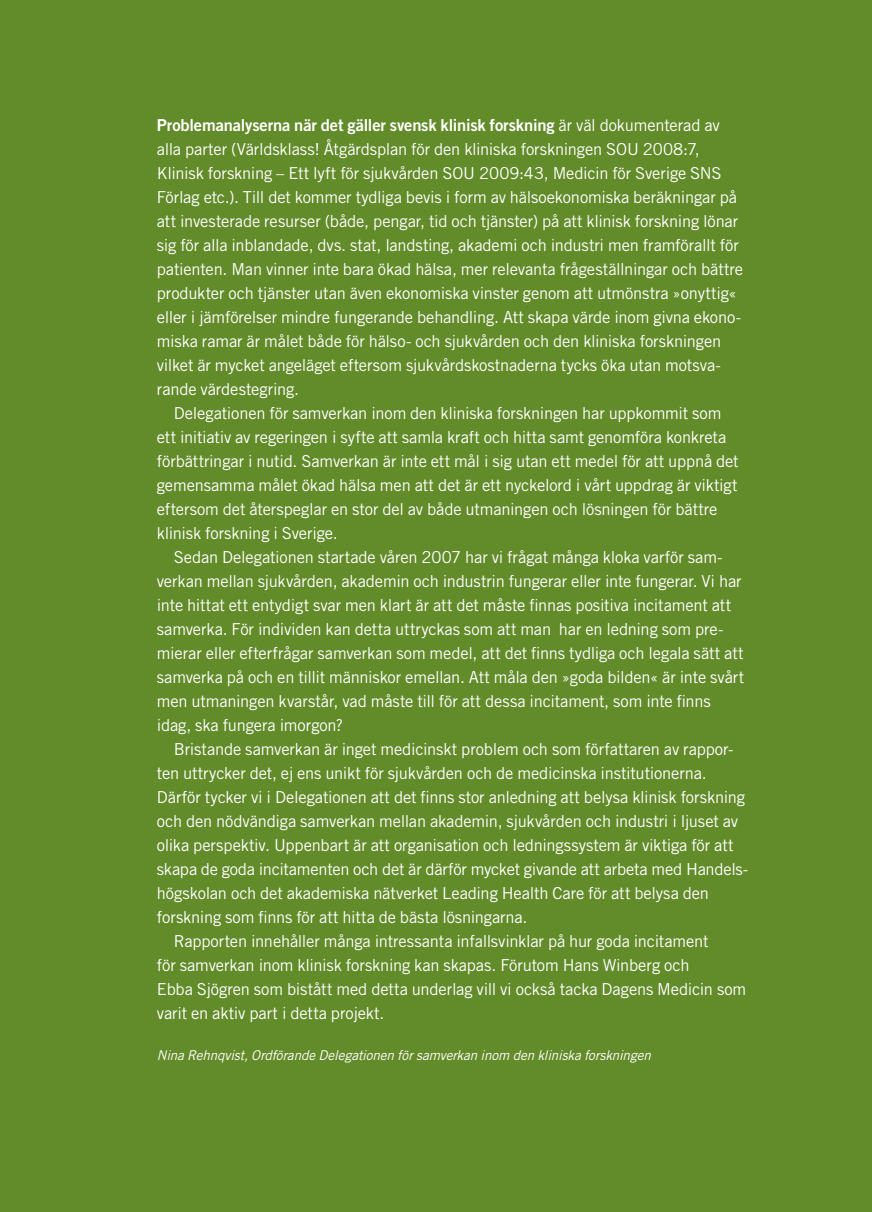
<style>
.page{position:relative;width:872px;height:1212px;background:#628b29}
.page>*{position:absolute;margin:0;border:0;box-sizing:border-box;transform-origin:0 0}
.t1{font:16.5px/24px "Trade Gothic LT Pro";letter-spacing:-.01em;color:#fff}
.t2{font:16.5px "Trade Gothic LT Pro Bd 2";letter-spacing:-.01em;color:#fff}
.t3{font:italic 13.5px "Trade Gothic LT Pro";letter-spacing:-.01em;color:#fff}
.s1{font-family:"Trade Gothic LT Pro"}
</style>
<div class="page">
<p class="t2" style="left:157px;top:115px;width:564px">Problemanalyserna när det gäller svensk klinisk forskning <span class="s1">är väl dokumenterad av</span></p>
<p class="t1" style="left:157px;top:137px;width:587px">alla parter (Världsklass! Åtgärdsplan för den kliniska forskningen SOU 2008:7, Klinisk forskning – Ett lyft för sjukvården SOU 2009:43, Medicin för Sverige SNS Förlag etc.). Till det kommer tydliga bevis i form av hälsoekonomiska beräkningar på att investerade resurser (både, pengar, tid och tjänster) på att klinisk forskning lönar sig för alla inblandade, dvs. stat, landsting, akademi och industri men framförallt för patienten. Man vinner inte bara ökad hälsa, mer relevanta frågeställningar och bättre produkter och tjänster utan även ekonomiska vinster genom att utmönstra »onyttig« eller i jämförelser mindre fungerande behandling. Att skapa värde inom givna ekono&shy;miska ramar är målet både för hälso- och sjukvården och den kliniska forskningen vilket är mycket angeläget eftersom sjukvårdskostnaderna tycks öka utan motsva&shy;rande värdestegring.</p>
<p class="t1" style="left:157px;top:401px;width:583px;text-indent:17px">Delegationen för samverkan inom den kliniska forskningen har uppkommit som ett initiativ av regeringen i syfte att samla kraft och hitta samt genomföra konkreta förbättringar i nutid. Samverkan är inte ett mål i sig utan ett medel för att uppnå det gemensamma målet ökad hälsa men att det är ett nyckelord i vårt uppdrag är viktigt eftersom det återspeglar en stor del av både utmaningen och lösningen för bättre klinisk forskning i Sverige.</p>
<p class="t1" style="left:157px;top:545px;width:589px;text-indent:17px">Sedan Delegationen startade våren 2007 har vi frågat många kloka varför sam&shy;verkan mellan sjukvården, akademin och industrin fungerar eller inte fungerar. Vi har inte hittat ett entydigt svar men klart är att det måste finnas positiva incitament att samverka. För individen kan detta uttryckas som att man har en ledning som pre&shy;mierar eller efterfrågar samverkan som medel, att det finns tydliga och legala sätt att samverka på och en tillit människor emellan. Att måla den »goda bilden« är inte svårt men utmaningen kvarstår, vad måste till för att dessa incitament, som inte finns idag, ska fungera imorgon?</p>
<p class="t1" style="left:174px;top:737px;width:561px">Bristande samverkan är inget medicinskt problem och som författaren av rappor-</p>
<p class="t1" style="left:157px;top:761px;width:551px">ten uttrycker det, ej ens unikt för sjukvården och de medicinska institutionerna.</p>
<p class="t1" style="left:157px;top:785px;width:590px">Därför tycker vi i Delegationen att det finns stor anledning att belysa klinisk forskning</p>
<p class="t1" style="left:157px;top:809px;width:583px">och den nödvändiga samverkan mellan akademin, sjukvården och industri i ljuset av</p>
<p class="t1" style="left:157px;top:833px;width:578px">olika perspektiv. Uppenbart är att organisation och ledningssystem är viktiga för att</p>
<p class="t1" style="left:157px;top:857px;width:592px">skapa de goda incitamenten och det är därför mycket givande att arbeta med Handels-</p>
<p class="t1" style="left:157px;top:881px;width:554px">högskolan och det akademiska nätverket Leading Health Care för att belysa den</p>
<p class="t1" style="left:157px;top:905px;width:372px">forskning som finns för att hitta de bästa lösningarna.</p>
<p class="t1" style="left:174px;top:929px;width:536px">Rapporten innehåller många intressanta infallsvinklar på hur goda incitament</p>
<p class="t1" style="left:157px;top:953px;width:534px">för samverkan inom klinisk forskning kan skapas. Förutom Hans Winberg och</p>
<p class="t1" style="left:157px;top:977px;width:591px">Ebba Sjögren som bistått med detta underlag vill vi också tacka Dagens Medicin som</p>
<p class="t1" style="left:157px;top:1001px;width:229px">varit en aktiv part i detta projekt.</p>
<p class="t3" style="left:157px;top:1047px;width:496px">Nina Rehnqvist, Ordförande Delegationen för samverkan inom den kliniska forskningen</p>
</div>
